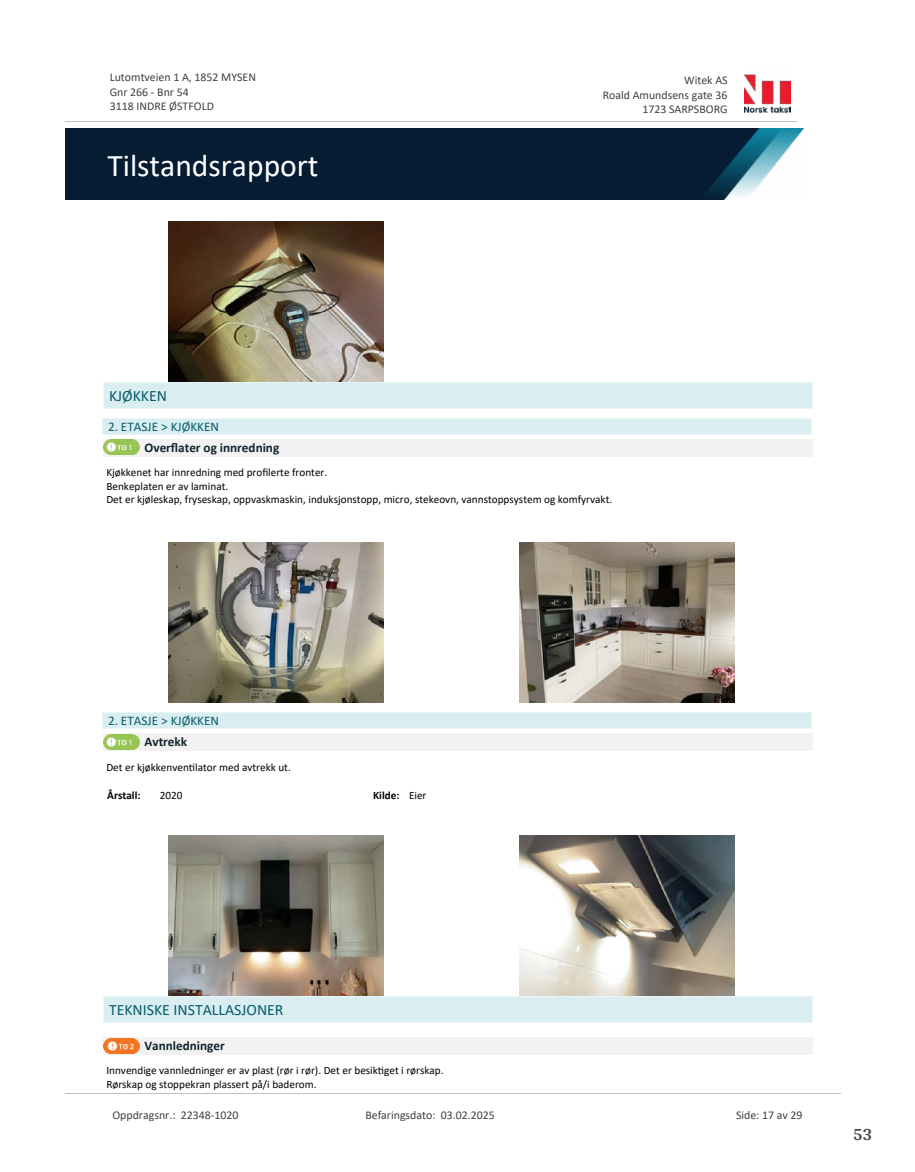
<style>
.page{position:relative;width:915px;height:1172px;background:#fff}
.page>*{position:absolute;margin:0;border:0;box-sizing:border-box;transform-origin:0 0}
.t1{font:31.65px "Calibri";color:#fff}
.t2{font:700 18px "Arya";color:#414749}
.t3{font:15.75px "Calibri";color:#065c69}
.t4{font:700 13.2px "Calibri";color:#0f252c}
.t5{font:13.2px "Calibri";color:#065c69}
.t6{font:11.85px/14.5px "Calibri";color:#404040}
.t7{font:11.25px/13.6px "Calibri";color:#000}
.t8{font:700 11.25px "Calibri";color:#000}
.s1{font-weight:400}
</style>
<div class="page">
<img style="left:169px;top:222px;width:214px;height:160px">
<div style="left:104px;top:382px;width:708px;height:27px;background:#daeef2"></div>
<hr style="left:104px;top:382px;width:708px;height:1px;background:#eaf5f7">
<hr style="left:104px;top:409px;width:708px;height:1px;background:#eaf5f7">
<div style="left:104px;top:439px;width:708px;height:17px;background:#f2f2f2"></div>
<svg style="left:108px;top:439px;width:28px;height:1px"></svg>
<img style="left:104px;top:440px;width:35px;height:15px">
<div style="left:103px;top:418px;width:708px;height:16px;background:#daeef2"></div>
<hr style="left:103px;top:418px;width:708px;height:1px;background:#eaf5f7">
<hr style="left:103px;top:434px;width:708px;height:1px;background:#eaf5f7">
<img style="left:169px;top:543px;width:214px;height:160px">
<img style="left:519px;top:543px;width:215px;height:160px">
<div style="left:104px;top:734px;width:708px;height:17px;background:#f2f2f2"></div>
<svg style="left:107px;top:749px;width:29px;height:1px"></svg>
<img style="left:104px;top:734px;width:35px;height:15px">
<div style="left:103px;top:713px;width:708px;height:16px;background:#daeef2"></div>
<hr style="left:103px;top:713px;width:708px;height:1px;background:#eaf5f7">
<hr style="left:103px;top:729px;width:708px;height:1px;background:#eaf5f7">
<img style="left:169px;top:835px;width:214px;height:160px">
<img style="left:519px;top:835px;width:215px;height:160px">
<div style="left:104px;top:996px;width:708px;height:27px;background:#daeef2"></div>
<hr style="left:104px;top:996px;width:708px;height:1px;background:#eaf5f7">
<hr style="left:104px;top:1023px;width:708px;height:1px;background:#eaf5f7">
<div style="left:104px;top:1037px;width:708px;height:17px;background:#f2f2f2"></div>
<svg style="left:107px;top:1053px;width:29px;height:1px"></svg>
<img style="left:104px;top:1038px;width:35px;height:15px">
<img style="left:744px;top:74px;width:46px;height:40px">
<hr style="left:65px;top:121px;width:731px;height:1px;background:#c0c0c0">
<img style="left:65px;top:129px;width:738px;height:71px">
<hr style="left:65px;top:1093px;width:775px;height:1px;background:#c0c0c0">
<p class="t6" style="left:110px;top:70px;width:148px">Lutomtveien 1 A, 1852 MYSEN<br>Gnr 266 - Bnr 54<br>3118 INDRE ØSTFOLD</p>
<p class="t6" style="left:684px;top:73px;width:45px">Witek AS</p>
<p class="t6" style="left:602px;top:87px;width:126px">Roald Amundsens gate 36</p>
<p class="t6" style="left:642px;top:102px;width:87px">1723 SARPSBORG</p>
<h1 class="t1" style="left:107px;top:143px;width:213px">Tilstandsrapport</h1>
<h3 class="t3" style="left:109px;top:384px;width:60px">KJØKKEN</h3>
<p class="t5" style="left:108px;top:417px;width:112px">2. ETASJE &gt; KJØKKEN</p>
<p class="t4" style="left:144px;top:438px;width:136px">Over昀氀ater og innredning</p>
<p class="t7" style="left:106px;top:465px;width:507px">Kjøkkenet har innredning med pro昀椀lerte fronter.<br>Benkeplaten er av laminat.<br>Det er kjøleskap, fryseskap, oppvaskmaskin, induksjonstopp, micro, stekeovn, vannstoppsystem og komfyrvakt.</p>
<p class="t5" style="left:108px;top:712px;width:112px">2. ETASJE &gt; KJØKKEN</p>
<p class="t4" style="left:144px;top:732px;width:44px">Avtrekk</p>
<p class="t7" style="left:106px;top:760px;width:186px">Det er kjøkkenven琀椀lator med avtrekk ut.</p>
<p class="t8" style="left:107px;top:787px;width:35px">Årstall:</p>
<p class="t7" style="left:160px;top:788px;width:24px">2020</p>
<p class="t8" style="left:373px;top:787px;width:55px">Kilde: <span class="s1">Eier</span></p>
<h3 class="t3" style="left:109px;top:998px;width:176px">TEKNISKE INSTALLASJONER</h3>
<p class="t4" style="left:144px;top:1036px;width:82px">Vannledninger</p>
<p class="t7" style="left:106px;top:1063px;width:338px">Innvendige vannledninger er av plast (rør i rør). Det er besik琀椀get i rørskap.<br>Rørskap og stoppekran plassert på/i baderom.</p>
<p class="t6" style="left:112px;top:1107px;width:127px">Oppdragsnr.: 22348-1020</p>
<p class="t6" style="left:365px;top:1107px;width:131px">Befaringsdato: 03.02.2025</p>
<p class="t6" style="left:735px;top:1107px;width:68px">Side: 17 av 29</p>
<h2 class="t2" style="left:852px;top:1123px;width:21px">53</h2>
</div>
